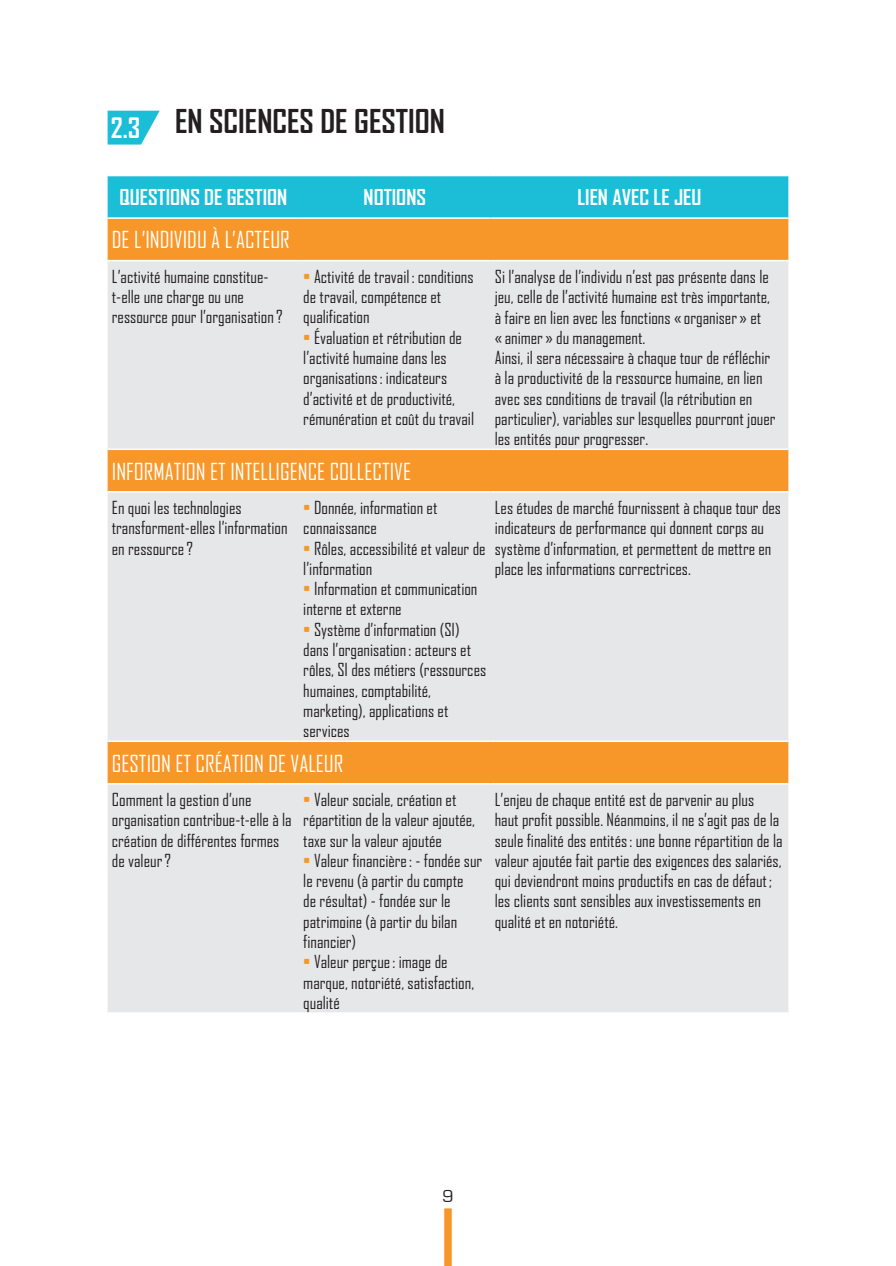
<style>
.page{position:relative;width:896px;height:1266px;background:#fff}
.page>*{position:absolute;margin:0;border:0;box-sizing:border-box;transform-origin:0 0}
.t1{font:700 31.5px "Agency FB";color:#231f20}
.t2{font:22.5px "Agency FB";color:#fff}
.t3{font:700 21px "Agency FB";color:#fff}
.t4{font:18px "Eurostile";color:#231f20}
.t5{font:17.25px/20.2px "Agency FB";color:#231f20}
.s1{color:#f79729}
</style>
<div class="page">
<div style="left:444px;top:1208px;width:7px;height:57px;background:#f79729"></div>
<svg style="left:108px;top:111px;width:52px;height:33px"></svg>
<div style="left:108px;top:176px;width:680px;height:41px;background:#1cbed7"></div>
<div style="left:108px;top:219px;width:680px;height:41px;background:#f79729"></div>
<svg style="left:108px;top:261px;width:680px;height:751px;background:#e7ded3"></svg>
<hr style="left:108px;top:448px;width:191px;height:2px;background:#fff">
<hr style="left:299px;top:448px;width:191px;height:2px;background:#fff">
<hr style="left:490px;top:448px;width:298px;height:2px;background:#fff">
<hr style="left:108px;top:491px;width:191px;height:1px;background:#fff">
<hr style="left:299px;top:491px;width:191px;height:1px;background:#fff">
<hr style="left:490px;top:491px;width:298px;height:1px;background:#fff">
<hr style="left:108px;top:740px;width:191px;height:2px;background:#fff">
<hr style="left:299px;top:740px;width:191px;height:2px;background:#fff">
<hr style="left:490px;top:740px;width:298px;height:2px;background:#fff">
<hr style="left:108px;top:783px;width:191px;height:1px;background:#fff">
<hr style="left:299px;top:783px;width:191px;height:1px;background:#fff">
<hr style="left:490px;top:783px;width:298px;height:1px;background:#fff">
<h1 class="t1" style="left:111px;top:103px;width:335px"><sub>2.3</sub> EN SCIENCES DE GESTION</h1>
<p class="t3" style="left:119px;top:186px;width:169px">QUESTIONS DE GESTION</p>
<p class="t3" style="left:363px;top:186px;width:64px">NOTIONS</p>
<p class="t3" style="left:577px;top:186px;width:125px">LIEN AVEC LE JEU</p>
<h2 class="t2" style="left:112px;top:227px;width:179px">DE L’INDIVIDU À L’ACTEUR</h2>
<p class="t5" style="left:112px;top:266px;width:172px">L’activité humaine constitue&shy;t-elle une charge ou une ressource pour l’organisation?</p>
<p class="t5" style="left:303px;top:266px;width:172px"><span class="s1">•</span> Activité de travail : conditions de travail, compétence et qualification</p>
<p class="t5" style="left:303px;top:327px;width:172px"><span class="s1">•</span> Évaluation et rétribution de l’activité humaine dans les organisations: indicateurs d’activité et de productivité, rémunération et coût du travail</p>
<p class="t5" style="left:494px;top:266px;width:282px">Si l’analyse de l’individu n’est pas présente dans le jeu, celle de l’activité humaine est très importante, à faire en lien avec les fonctions « organiser » et<br>« animer » du management.<br>Ainsi, il sera nécessaire à chaque tour de réfléchir à la productivité de la ressource humaine, en lien avec ses conditions de travail (la rétribution en particulier), variables sur lesquelles pourront jouer les entités pour progresser.</p>
<h2 class="t2" style="left:112px;top:459px;width:301px">INFORMATION ET INTELLIGENCE COLLECTIVE</h2>
<p class="t5" style="left:112px;top:498px;width:177px">En quoi les technologies transforment-elles l’information en ressource?</p>
<p class="t5" style="left:303px;top:498px;width:136px"><span class="s1">•</span> Donnée, information et connaissance</p>
<p class="t5" style="left:303px;top:538px;width:184px"><span class="s1">•</span> Rôles, accessibilité et valeur de l’information</p>
<p class="t5" style="left:303px;top:579px;width:176px"><span class="s1">•</span> Information et communication interne et externe</p>
<p class="t5" style="left:303px;top:619px;width:184px"><span class="s1">•</span> Système d’information (SI) dans l’organisation: acteurs et rôles, SI des métiers (ressources humaines, comptabilité, marketing), applications et services</p>
<h2 class="t2" style="left:112px;top:750px;width:233px">GESTION ET CRÉATION DE VALEUR</h2>
<p class="t5" style="left:112px;top:789px;width:181px">Comment la gestion d’une organisation contribue-t-elle à la création de différentes formes de valeur?</p>
<p class="t5" style="left:303px;top:789px;width:173px"><span class="s1">•</span> Valeur sociale, création et répartition de la valeur ajoutée, taxe sur la valeur ajoutée</p>
<p class="t5" style="left:303px;top:850px;width:180px"><span class="s1">•</span> Valeur financière: - fondée sur le revenu (à partir du compte<br>de résultat) - fondée sur le patrimoine (à partir du bilan financier)</p>
<p class="t5" style="left:303px;top:951px;width:172px"><span class="s1">•</span> Valeur perçue: image de marque, notoriété, satisfaction, qualité</p>
<p class="t5" style="left:494px;top:498px;width:288px">Les études de marché fournissent à chaque tour des indicateurs de performance qui donnent corps au système d’information, et permettent de mettre en place les informations correctrices.</p>
<p class="t5" style="left:494px;top:789px;width:289px">L’enjeu de chaque entité est de parvenir au plus<br>haut profit possible. Néanmoins, il ne s’agit pas de la seule finalité des entités: une bonne répartition de la valeur ajoutée fait partie des exigences des salariés, qui deviendront moins productifs en cas de défaut; les clients sont sensibles aux investissements en qualité et en notoriété.</p>
<p class="t4" style="left:442px;top:1186px;width:13px">9</p>
</div>
